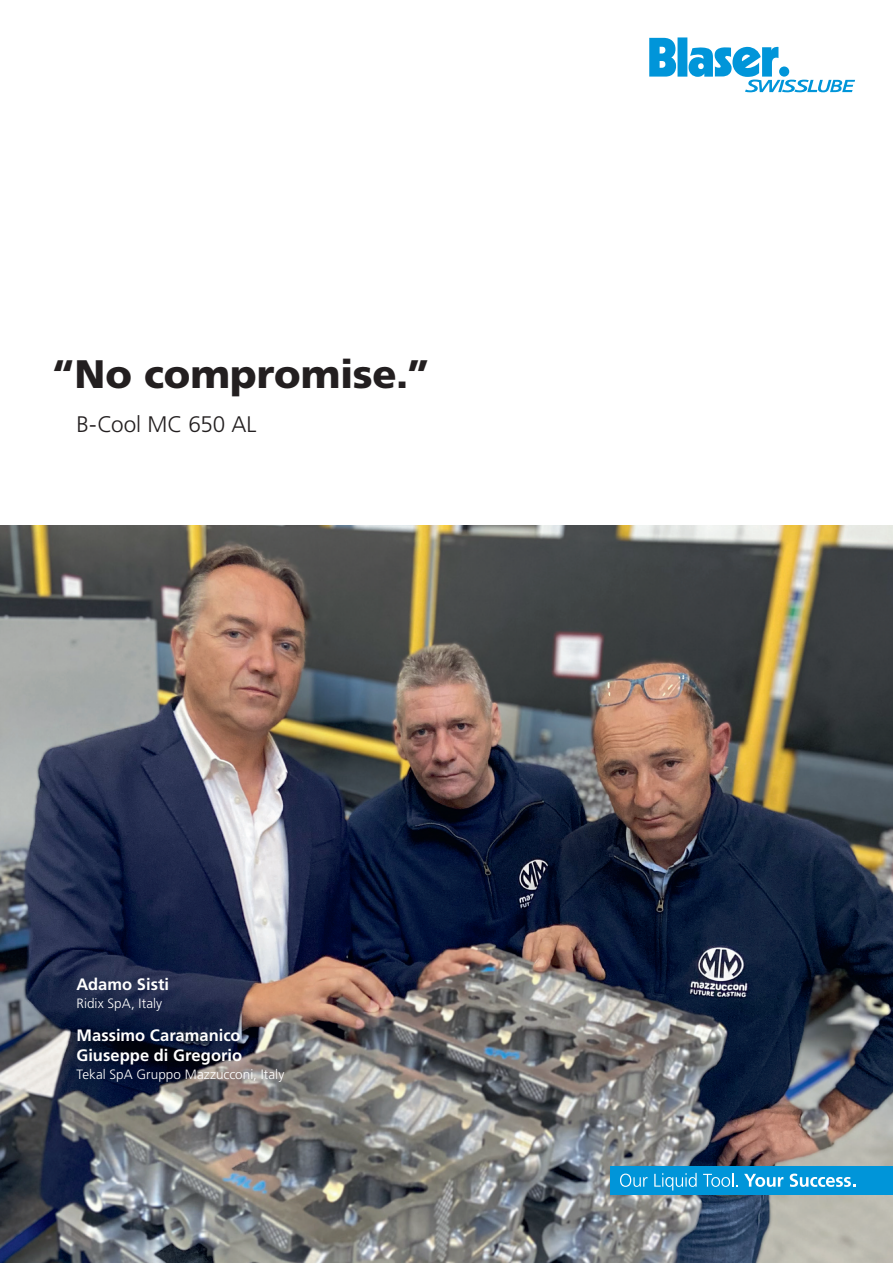
<style>
.page{position:relative;width:893px;height:1263px;background:#fff}
.page>*{position:absolute;margin:0;border:0;box-sizing:border-box;transform-origin:0 0}
.t1{font:900 39.75px "Frutiger LT Std";letter-spacing:-.005em;color:#231f20}
.t2{font:300 22.5px "Frutiger LT Std";letter-spacing:-.005em;color:#231f20}
.t3{font:700 16.5px/19.8px "Frutiger LT Std";color:#fff}
.t4{font:300 13.5px "Frutiger LT Std";letter-spacing:.005em;color:#fff}
</style>
<div class="page">
<img style="left:0;top:525px;width:893px;height:738px">
<div style="left:677px;top:38px;width:10px;height:39px;background:#0095d9"></div>
<svg style="left:649px;top:38px;width:27px;height:39px"></svg>
<svg style="left:688px;top:47px;width:167px;height:45px"></svg>
<div style="left:610px;top:1166px;width:283px;height:29px;background:#0095d9"></div>
<svg style="left:620px;top:1173px;width:28px;height:14px"></svg>
<svg style="left:654px;top:1173px;width:43px;height:17px"></svg>
<svg style="left:703px;top:1173px;width:34px;height:14px"></svg>
<svg style="left:744px;top:1174px;width:39px;height:13px"></svg>
<svg style="left:790px;top:1173px;width:65px;height:14px"></svg>
<h1 class="t1" style="left:51px;top:350px;width:381px">“No compromise.”</h1>
<h2 class="t2" style="left:76px;top:411px;width:182px">B-Cool MC 650 AL</h2>
<p class="t3" style="left:76px;top:975px;width:94px">Adamo Sisti</p>
<p class="t4" style="left:76px;top:996px;width:87px">Ridix SpA, Italy</p>
<p class="t3" style="left:76px;top:1026px;width:167px">Massimo Caramanico<br>Giuseppe di Gregorio</p>
<p class="t4" style="left:76px;top:1067px;width:209px">Tekal SpA Gruppo Mazzucconi, Italy</p>
</div>
